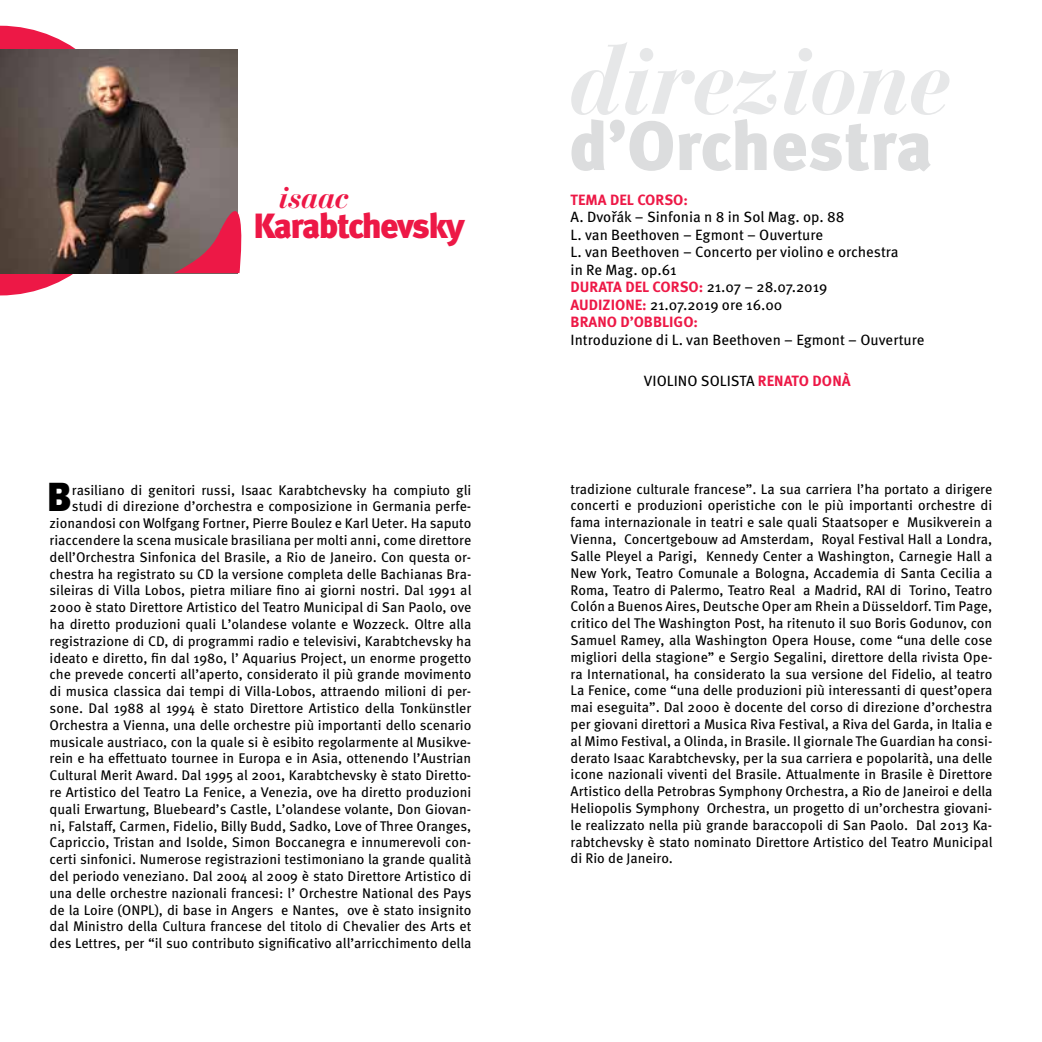
<style>
.page{position:relative;width:1042px;height:1042px;background:#fff}
.page>*{position:absolute;margin:0;border:0;box-sizing:border-box;transform-origin:0 0}
.t1{font:italic 700 98px "Bauer Bodoni Std";letter-spacing:-.025em;color:#e6e7e8}
.t2{font:900 69.48px "Meta Pro";letter-spacing:-.005em;color:#dcddde}
.t3{font:900 40.43px "Meta Pro";color:#000}
.t4{font:900 35px "Meta Pro";letter-spacing:-.055em;color:#ed1846}
.t5{font:italic 700 31.5px "Bauer Bodoni Std";letter-spacing:-.025em;color:#ed1846}
.t6{font:14.88px/17.5px "Meta Pro";color:#000}
.t7{font:700 14.88px "Meta Pro";color:#ed1846}
.t8{font:14px/16.8px "Meta Pro";color:#000;text-align:right}
.s1{font-weight:700;color:#ed1846}
</style>
<div class="page">
<svg style="left:0;top:26px;width:135px;height:269px"></svg>
<img style="left:0;top:49px;width:238px;height:224px">
<svg style="left:174px;top:167px;width:68px;height:106px;background:#9d5e69"></svg>
<h3 class="t5" style="left:278px;top:178px;width:72px">isaac</h3>
<h3 class="t4" style="left:254px;top:203px;width:213px">Karabtchevsky</h3>
<h3 class="t3" style="left:47px;top:472px;width:26px">B</h3>
<p class="t8" style="left:50px;top:482px;width:423px">rasiliano di genitori russi, Isaac Karabtchevsky ha compiuto gli studi di direzione d’orchestra e composizione in Germania perfe&shy;zionandosi con Wolfgang Fortner, Pierre Boulez e Karl Ueter. Ha saputo riaccendere la scena musicale brasiliana per molti anni, come direttore dell’Orchestra Sinfonica del Brasile, a Rio de Janeiro. Con questa or&shy;chestra ha registrato su CD la versione completa delle Bachianas Bra&shy;sileiras di Villa Lobos, pietra miliare fino ai giorni nostri. Dal 1991 al 2000 è stato Direttore Artistico del Teatro Municipal di San Paolo, ove ha diretto produzioni quali L’olandese volante e Wozzeck. Oltre alla registrazione di CD, di programmi radio e televisivi, Karabtchevsky ha ideato e diretto, fin dal 1980, l’ Aquarius Project, un enorme progetto che prevede concerti all’aperto, considerato il più grande movimento di musica classica dai tempi di Villa-Lobos, attraendo milioni di per&shy;sone. Dal 1988 al 1994 è stato Direttore Artistico della Tonkünstler Orchestra a Vienna, una delle orchestre più importanti dello scenario musicale austriaco, con la quale si è esibito regolarmente al Musikve&shy;rein e ha effettuato tournee in Europa e in Asia, ottenendo l’Austrian Cultural Merit Award. Dal 1995 al 2001, Karabtchevsky è stato Diretto&shy;re Artistico del Teatro La Fenice, a Venezia, ove ha diretto produzioni quali Erwartung, Bluebeard’s Castle, L’olandese volante, Don Giovan&shy;ni, Falstaff, Carmen, Fidelio, Billy Budd, Sadko, Love of Three Oranges, Capriccio, Tristan and Isolde, Simon Boccanegra e innumerevoli con&shy;certi sinfonici. Numerose registrazioni testimoniano la grande qualità del periodo veneziano. Dal 2004 al 2009 è stato Direttore Artistico di una delle orchestre nazionali francesi: l’ Orchestre National des Pays de la Loire (ONPL), di base in Angers e Nantes, ove è stato insignito dal Ministro della Cultura francese del titolo di Chevalier des Arts et des Lettres, per “il suo contributo significativo all’arricchimento della</p>
<h1 class="t1" style="left:569px;top:19px;width:385px">direzione</h1>
<h2 class="t2" style="left:569px;top:102px;width:365px">d’Orchestra</h2>
<p class="t7" style="left:570px;top:190px;width:119px">TEMA DEL CORSO:</p>
<p class="t6" style="left:570px;top:209px;width:330px">A. Dvořák – Sinfonia n 8 in Sol Mag. op. 88<br>L. van Beethoven – Egmont – Ouverture<br>L. van Beethoven – Concerto per violino e orchestra in Re Mag. op.61<br><span class="s1">DURATA DEL CORSO:</span> 21.07 – 28.07.2019<br><span class="s1">AUDIZIONE:</span> 21.07.2019 ore 16.00<br><span class="s1">BRANO D’OBBLIGO:</span></p>
<p class="t6" style="left:570px;top:331px;width:355px">Introduzione di L. van Beethoven – Egmont – Ouverture</p>
<p class="t6" style="left:644px;top:372px;width:208px">VIOLINO SOLISTA <span class="s1">RENATO DONÀ</span></p>
<p class="t8" style="left:570px;top:481px;width:423px;text-align:justify">tradizione culturale francese”. La sua carriera l’ha portato a dirigere concerti e produzioni operistiche con le più importanti orchestre di fama internazionale in teatri e sale quali Staatsoper e Musikverein a Vienna, Concertgebouw ad Amsterdam, Royal Festival Hall a Londra, Salle Pleyel a Parigi, Kennedy Center a Washington, Carnegie Hall a New York, Teatro Comunale a Bologna, Accademia di Santa Cecilia a Roma, Teatro di Palermo, Teatro Real a Madrid, RAI di Torino, Teatro Colón a Buenos Aires, Deutsche Oper am Rhein a Düsseldorf. Tim Page, critico del The Washington Post, ha ritenuto il suo Boris Godunov, con Samuel Ramey, alla Washington Opera House, come “una delle cose migliori della stagione” e Sergio Segalini, direttore della rivista Ope&shy;ra International, ha considerato la sua versione del Fidelio, al teatro La Fenice, come “una delle produzioni più interessanti di quest’opera mai eseguita”. Dal 2000 è docente del corso di direzione d’orchestra per giovani direttori a Musica Riva Festival, a Riva del Garda, in Italia e al Mimo Festival, a Olinda, in Brasile. Il giornale The Guardian ha consi&shy;derato Isaac Karabtchevsky, per la sua carriera e popolarità, una delle icone nazionali viventi del Brasile. Attualmente in Brasile è Direttore Artistico della Petrobras Symphony Orchestra, a Rio de Janeiroi e della Heliopolis Symphony Orchestra, un progetto di un’orchestra giovani&shy;le realizzato nella più grande baraccopoli di San Paolo. Dal 2013 Ka&shy;rabtchevsky è stato nominato Direttore Artistico del Teatro Municipal di Rio de Janeiro.</p>
</div>
